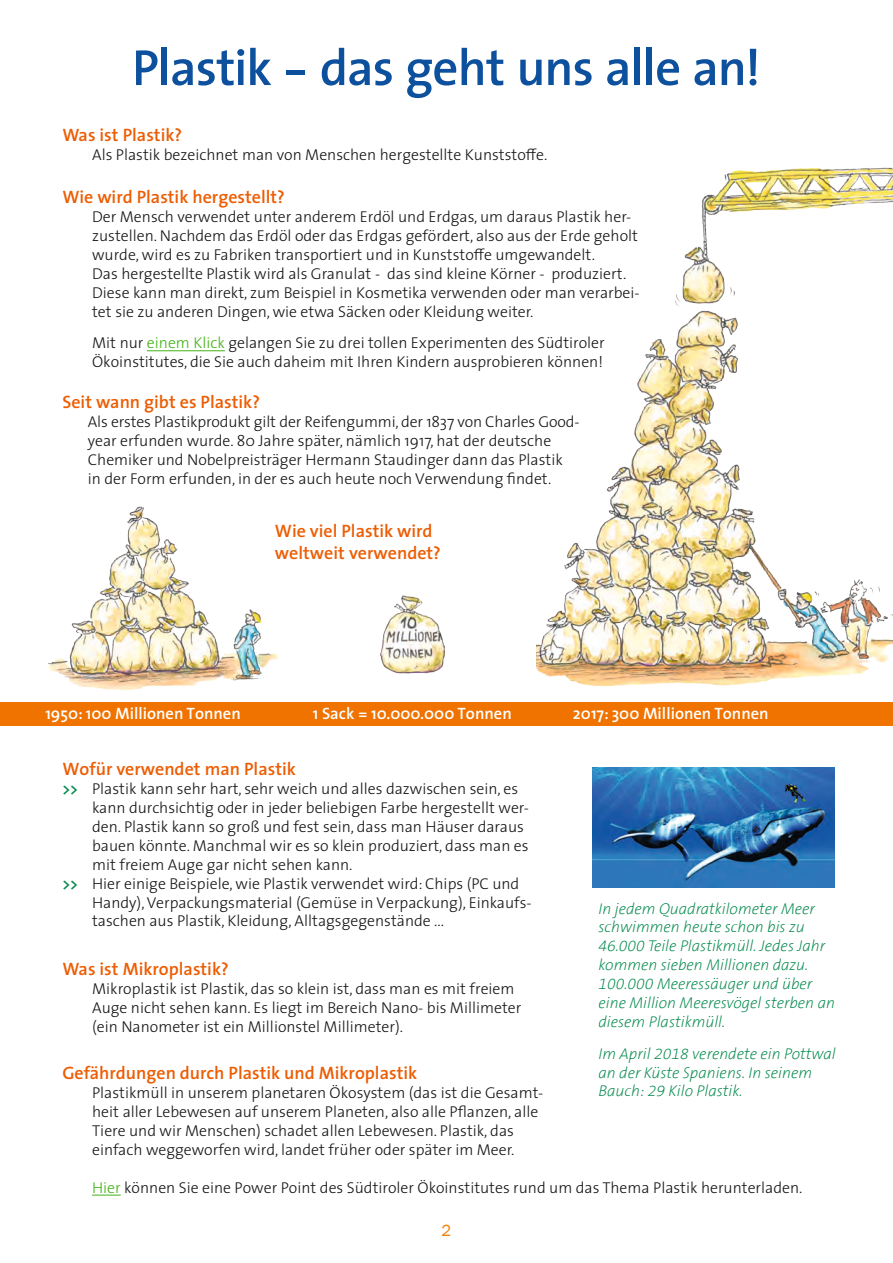
<style>
.page{position:relative;width:893px;height:1263px;background:#fff}
.page>*{position:absolute;margin:0;border:0;box-sizing:border-box;transform-origin:0 0}
.t1{font:600 51px "The Sans";letter-spacing:-.025em;color:#0d509d}
.t2{font:600 18px "The Sans";color:#ed5d04}
.t3{font:600 16.5px "The Sans";color:#fff}
.t4{font:16.5px "Franklin Gothic";color:#f17e00}
.t5{font:300 15.75px/18.9px "The Sans";color:#131413}
.t6{font:italic 200 15.75px/18.9px "The Sans B2";color:#00884b}
.s1{color:#41b314}
.s2{font-weight:600;color:#00884b}
</style>
<div class="page">
<img style="left:48px;top:506px;width:230px;height:184px">
<img style="left:381px;top:595px;width:63px;height:79px">
<div style="left:0;top:702px;width:893px;height:24px;background:#f07300"></div>
<img style="left:537px;top:167px;width:356px;height:518px">
<hr style="left:147px;top:350px;width:78px;height:1px;background:#41b314">
<svg style="left:92px;top:1195px;width:29px;height:1px"></svg>
<img style="left:592px;top:767px;width:242px;height:120px">
<p class="t1" style="left:132px;top:25px;width:630px">Plastik - das geht uns alle an!</p>
<p class="t2" style="left:62px;top:120px;width:121px">Was ist Plastik?</p>
<p class="t5" style="left:92px;top:145px;width:457px">Als Plastik bezeichnet man von Menschen hergestellte Kunststoffe.</p>
<p class="t2" style="left:62px;top:182px;width:224px">Wie wird Plastik hergestellt?</p>
<p class="t5" style="left:92px;top:207px;width:547px">Der Mensch verwendet unter anderem Erdöl und Erdgas, um daraus Plastik her&shy;zustellen. Nachdem das Erdöl oder das Erdgas gefördert, also aus der Erde geholt wurde, wird es zu Fabriken transportiert und in Kunststoffe umgewandelt.</p>
<p class="t5" style="left:92px;top:263px;width:549px">Das hergestellte Plastik wird als Granulat - das sind kleine Körner - produziert.<br>Diese kann man direkt, zum Beispiel in Kosmetika verwenden oder man verarbei&shy;tet sie zu anderen Dingen, wie etwa Säcken oder Kleidung weiter.</p>
<p class="t5" style="left:92px;top:333px;width:514px">Mit nur <span class="s1">einem Klick</span> gelangen Sie zu drei tollen Experimenten des Südtiroler</p>
<p class="t5" style="left:92px;top:352px;width:512px">Ökoinstitutes, die Sie auch daheim mit Ihren Kindern ausprobieren können!</p>
<p class="t2" style="left:62px;top:387px;width:199px">Seit wann gibt es Plastik?</p>
<p class="t5" style="left:88px;top:412px;width:493px">Als erstes Plastikprodukt gilt der Reifengummi, der 1837 von Charles Good-</p>
<p class="t5" style="left:88px;top:430px;width:476px">year erfunden wurde. 80 Jahre später, nämlich 1917, hat der deutsche<br>Chemiker und Nobelpreisträger Hermann Staudinger dann das Plastik in der Form erfunden, in der es auch heute noch Verwendung findet.</p>
<p class="t2" style="left:275px;top:516px;width:159px">Wie viel Plastik wird</p>
<p class="t2" style="left:275px;top:538px;width:167px">weltweit verwendet?</p>
<p class="t3" style="left:45px;top:699px;width:197px">1950: 100 Millionen Tonnen</p>
<p class="t3" style="left:313px;top:699px;width:200px">1 Sack = 10.000.000 Tonnen</p>
<p class="t3" style="left:573px;top:699px;width:197px">2017: 300 Millionen Tonnen</p>
<p class="t2" style="left:62px;top:754px;width:235px">Wofür verwendet man Plastik</p>
<p class="t5" style="left:92px;top:779px;width:438px;text-indent:-30px"><span class="s2">&gt;&gt;</span> Plastik kann sehr hart, sehr weich und alles dazwischen sein, es kann durchsichtig oder in jeder beliebigen Farbe hergestellt wer&shy;den. Plastik kann so groß und fest sein, dass man Häuser daraus bauen könnte. Manchmal wir es so klein produziert, dass man es mit freiem Auge gar nicht sehen kann.</p>
<p class="t5" style="left:92px;top:873px;width:441px;text-indent:-30px"><span class="s2">&gt;&gt;</span> Hier einige Beispiele, wie Plastik verwendet wird: Chips (PC und<br>Handy), Verpackungsmaterial (Gemüse in Verpackung), Einkaufs&shy;taschen aus Plastik, Kleidung, Alltagsgegenstände ...</p>
<p class="t2" style="left:62px;top:954px;width:168px">Was ist Mikroplastik?</p>
<p class="t5" style="left:92px;top:979px;width:431px">Mikroplastik ist Plastik, das so klein ist, dass man es mit freiem<br>Auge nicht sehen kann. Es liegt im Bereich Nano- bis Millimeter (ein Nanometer ist ein Millionstel Millimeter).</p>
<p class="t2" style="left:62px;top:1058px;width:356px">Gefährdungen durch Plastik und Mikroplastik</p>
<p class="t5" style="left:92px;top:1083px;width:453px">Plastikmüll in unserem planetaren Ökosystem (das ist die Gesamt&shy;heit aller Lebewesen auf unserem Planeten, also alle Pflanzen, alle Tiere und wir Menschen) schadet allen Lebewesen. Plastik, das einfach weggeworfen wird, landet früher oder später im Meer.</p>
<p class="t5" style="left:92px;top:1177px;width:712px"><span class="s1">Hier</span> können Sie eine Power Point des Südtiroler Ökoinstitutes rund um das Thema Plastik herunterladen.</p>
<p class="t6" style="left:598px;top:899px;width:238px">In jedem Quadratkilometer Meer schwimmen heute schon bis zu<br>46.000 Teile Plastikmüll. Jedes Jahr kommen sieben Millionen dazu.<br>100.000 Meeressäuger und über eine Million Meeresvögel sterben an diesem Plastikmüll.</p>
<p class="t6" style="left:598px;top:1044px;width:239px">Im April 2018 verendete ein Pottwal an der Küste Spaniens. In seinem<br>Bauch: 29 Kilo Plastik.</p>
<p class="t4" style="left:442px;top:1220px;width:11px">2</p>
</div>
